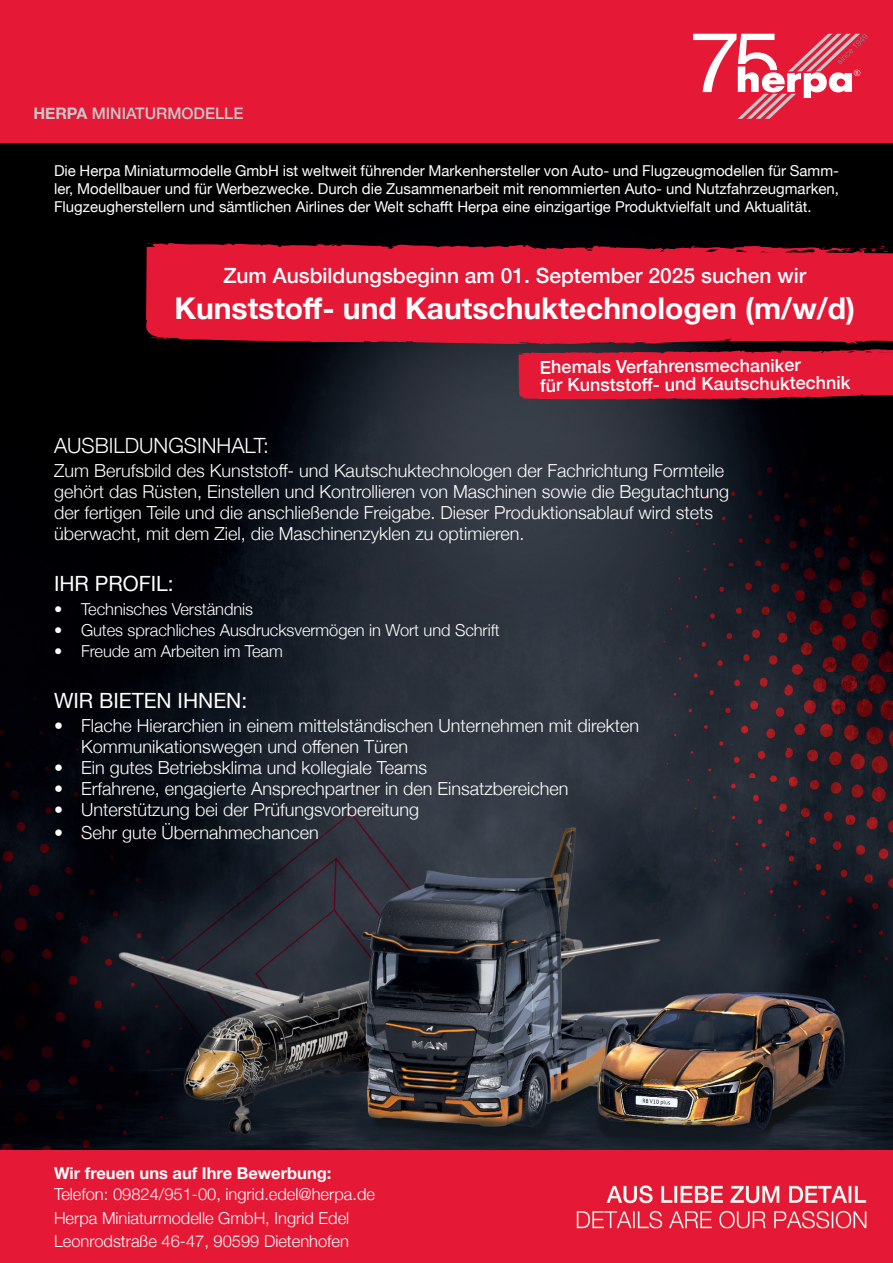
<style>
.page{position:relative;width:893px;height:1263px;background:#fff}
.page>*{position:absolute;margin:0;border:0;box-sizing:border-box;transform-origin:0 0}
.t1{font:700 30px "Helvetica Neue";color:#fff}
.t2{font:500 21px "Helvetica Neue";color:#fff}
.t3{font:21px "Helvetica Neue";color:#fff}
.t4{font:300 21px "Helvetica Neue";color:#fff}
.t5{font:300 18px/21px "Helvetica Neue";color:#fff}
.t6{font:500 18px/17.9px "Helvetica Neue";color:#fff}
.t7{font:300 16.5px/24px "Helvetica Neue";letter-spacing:-.005em;color:#fff}
.t8{font:700 16.5px "Helvetica Neue";color:#fff}
.t9{font:500 15.9px "Helvetica Neue";color:#c7c8ca}
.t10{font:15px/18px "Helvetica Neue";color:#fff;text-align:justify}
.s1{font-weight:700}
</style>
<div class="page">
<img style="left:0;top:142px;width:893px;height:1008px">
<div style="left:146px;top:247px;width:747px;height:63px;background:#e51836"></div>
<svg style="left:147px;top:242px;width:746px;height:15px;background:#981024"></svg>
<svg style="left:135px;top:310px;width:758px;height:89px;background:#91162a"></svg>
<div style="left:0;top:1150px;width:893px;height:113px;background:#e51836"></div>
<div style="left:0;top:0;width:893px;height:142px;background:#e51836"></div>
<svg style="left:693px;top:34px;width:175px;height:85px"></svg>
<img style="left:576px;top:1185px;width:291px;height:44px">
<p class="t9" style="left:33px;top:100px;width:211px"><span class="s1">HERPA</span> MINIATURMODELLE</p>
<p class="t10" style="left:54px;top:162px;width:786px">Die Herpa Miniaturmodelle GmbH ist weltweit führender Markenhersteller von Auto- und Flugzeugmodellen für Samm&shy;ler, Modellbauer und für Werbezwecke. Durch die Zusammenarbeit mit renommierten Auto- und Nutzfahrzeugmarken, Flugzeugherstellern und sämtlichen Airlines der Welt schafft Herpa eine einzigartige Produktvielfalt und Aktualität.</p>
<p class="t2" style="left:223px;top:259px;width:584px">Zum Ausbildungsbeginn am 01. September 2025 suchen wir</p>
<h1 class="t1" style="left:174px;top:285px;width:682px">Kunststoff- und Kautschuktechnologen (m/w/d)</h1>
<p class="t6" style="left:540px;top:356px;width:312px">Ehemals Verfahrensmechaniker<br>für Kunststoff- und Kautschuktechnik</p>
<p class="t4" style="left:54px;top:429px;width:217px">AUSBILDUNGSINHALT:</p>
<p class="t5" style="left:54px;top:459px;width:676px">Zum Berufsbild des Kunststoff- und Kautschuktechnologen der Fachrichtung Formteile gehört das Rüsten, Einstellen und Kontrollieren von Maschinen sowie die Begutachtung der fertigen Teile und die anschließende Freigabe. Dieser Produktionsablauf wird stets überwacht, mit dem Ziel, die Maschinenzyklen zu optimieren.</p>
<p class="t3" style="left:54px;top:569px;width:121px">IHR PROFIL:</p>
<p class="t7" style="left:54px;top:596px;width:201px">• Technisches Verständnis</p>
<p class="t7" style="left:54px;top:617px;width:447px">• Gutes sprachliches Ausdrucksvermögen in Wort und Schrift</p>
<p class="t7" style="left:54px;top:638px;width:230px">• Freude am Arbeiten im Team</p>
<p class="t3" style="left:54px;top:686px;width:195px">WIR BIETEN IHNEN:</p>
<p class="t5" style="left:81px;top:714px;width:560px;text-indent:-27px">• Flache Hierarchien in einem mittelständischen Unternehmen mit direkten<br>Kommunikationswegen und offenen Türen</p>
<p class="t5" style="left:54px;top:756px;width:375px">• Ein gutes Betriebsklima und kollegiale Teams</p>
<p class="t5" style="left:54px;top:777px;width:516px">• Erfahrene, engagierte Ansprechpartner in den Einsatzbereichen</p>
<p class="t5" style="left:54px;top:798px;width:367px">• Unterstützung bei der Prüfungsvorbereitung</p>
<p class="t5" style="left:54px;top:820px;width:266px">• Sehr gute Übernahmechancen</p>
<p class="t8" style="left:54px;top:1160px;width:279px">Wir freuen uns auf Ihre Bewerbung:</p>
<p class="t7" style="left:54px;top:1181px;width:323px">Telefon: 09824/951-00, ingrid.edel@herpa.de<br>Herpa Miniaturmodelle GmbH, Ingrid Edel</p>
<p class="t7" style="left:54px;top:1227px;width:296px">Leonrodstraße 46-47, 90599 Dietenhofen</p>
</div>
